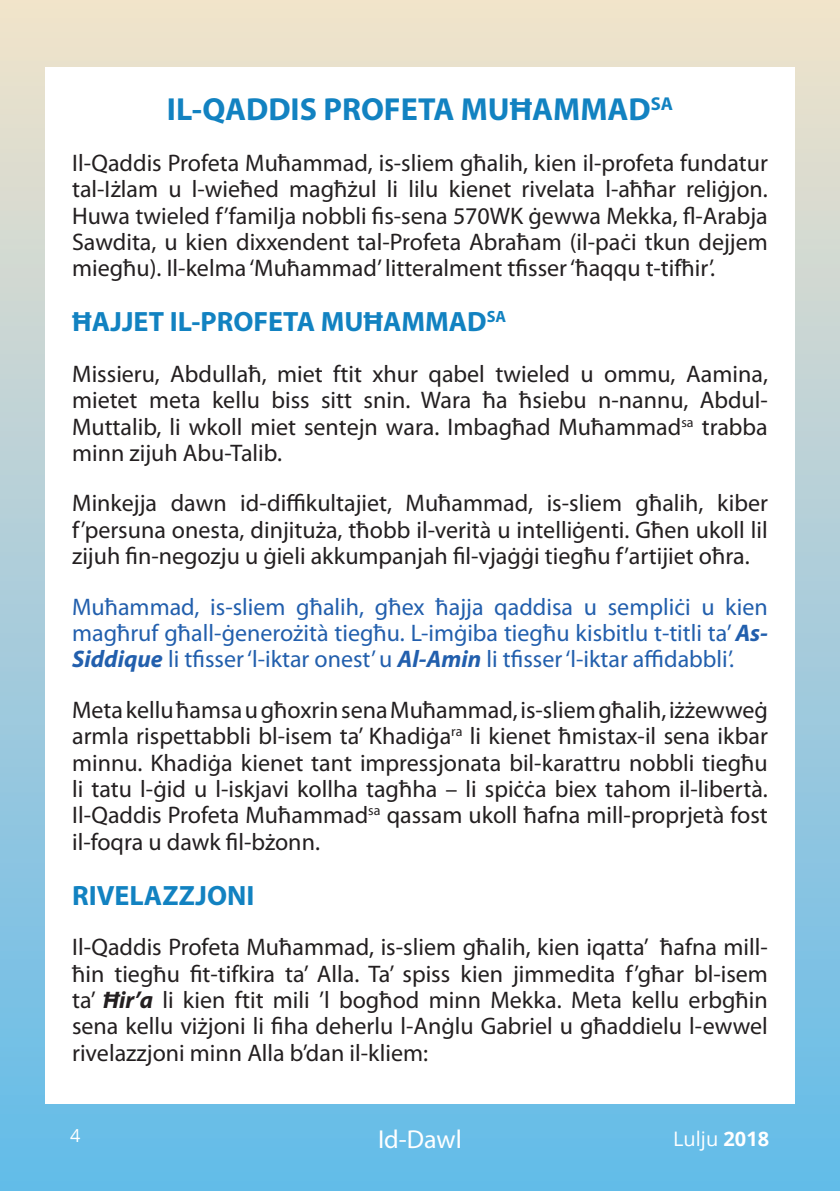
<style>
.page{position:relative;width:840px;height:1191px;background:#fff}
.page>*{position:absolute;margin:0;border:0;box-sizing:border-box;transform-origin:0 0}
.t1{font:700 32px "Myriad Pro";color:#1282c1}
.t2{font:700 28px "Myriad Pro";color:#1282c1}
.t3{font:26px "Myriad Pro";color:#fff}
.t4{font:24px/26.4px "Myriad Pro";color:#231f20;text-align:justify}
.t5{font:24px/26.4px "Myriad Pro";color:#225fad;text-align:justify}
.t6{font:20px "Open Sans";color:#fff}
.t7{font:18px "Open Sans";color:#fff}
.s1{font-weight:700;font-style:italic}
.s2{font-weight:700}
</style>
<div class="page">
<img style="left:0;top:0;width:840px;height:1191px">
<div style="left:45px;top:68px;width:749px;height:1036px;background:#fff"></div>
<h1 class="t1" style="left:167px;top:89px;width:507px">IL-QADDIS PROFETA MUĦAMMAD<sup>SA</sup></h1>
<p class="t4" style="left:72px;top:149px;width:697px">Il-Qaddis Profeta Muħammad, is-sliem għalih, kien il-profeta fundatur tal-Iżlam u l-wieħed magħżul li lilu kienet rivelata l-aħħar reliġjon.<br>Huwa twieled f’familja nobbli fis-sena 570WK ġewwa Mekka, fl-Arabja Sawdita, u kien dixxendent tal-Profeta Abraħam (il-paċi tkun dejjem miegħu). Il-kelma ‘Muħammad’ litteralment tfisser ‘ħaqqu t-tifħir’.</p>
<p class="t2" style="left:72px;top:303px;width:435px">ĦAJJET IL-PROFETA MUĦAMMAD<sup>SA</sup></p>
<p class="t4" style="left:72px;top:360px;width:697px">Missieru, Abdullaħ, miet ftit xhur qabel twieled u ommu, Aamina, mietet meta kellu biss sitt snin. Wara ħa ħsiebu n-nannu, Abdul-Muttalib, li wkoll miet sentejn wara. Imbagħad Muħammad<sup>sa</sup> trabba minn zijuh Abu-Talib.</p>
<p class="t4" style="left:72px;top:490px;width:697px">Minkejja dawn id-diffikultajiet, Muħammad, is-sliem għalih, kiber f’persuna onesta, dinjituża, tħobb il-verità u intelliġenti. Għen ukoll lil zijuh fin-negozju u ġieli akkumpanjah fil-vjaġġi tiegħu f’artijiet oħra.</p>
<p class="t5" style="left:72px;top:593px;width:697px">Muħammad, is-sliem għalih, għex ħajja qaddisa u sempliċi u kien magħruf għall-ġenerożità tiegħu. L-imġiba tiegħu kisbitlu t-titli ta’ <span class="s1">As-Siddique</span> li tfisser ‘l-iktar onest’ u <span class="s1">Al-Amin</span> li tfisser ‘l-iktar affidabbli’.</p>
<p class="t4" style="left:72px;top:696px;width:697px">Meta kellu ħamsa u għoxrin sena Muħammad, is-sliem għalih, iżżewweġ armla rispettabbli bl-isem ta’ Khadiġa<sup>ra</sup> li kienet ħmistax-il sena ikbar minnu. Khadiġa kienet tant impressjonata bil-karattru nobbli tiegħu li tatu l-ġid u l-iskjavi kollha tagħha – li spiċċa biex tahom il-libertà.<br>Il-Qaddis Profeta Muħammad<sup>sa</sup> qassam ukoll ħafna mill-proprjetà fost il-foqra u dawk fil-bżonn.</p>
<p class="t2" style="left:72px;top:877px;width:184px">RIVELAZZJONI</p>
<p class="t4" style="left:72px;top:933px;width:697px">Il-Qaddis Profeta Muħammad, is-sliem għalih, kien iqatta’ ħafna mill&shy;ħin tiegħu fit-tifkira ta’ Alla. Ta’ spiss kien jimmedita f’għar bl-isem ta’ <span class="s1">Ħir’a</span> li kien ftit mili ’l bogħod minn Mekka. Meta kellu erbgħin sena kellu viżjoni li fiha deherlu l-Anġlu Gabriel u għaddielu l-ewwel rivelazzjoni minn Alla b’dan il-kliem:</p>
<p class="t7" style="left:70px;top:1123px;width:12px">4</p>
<p class="t3" style="left:378px;top:1123px;width:85px">Id-Dawl</p>
<p class="t6" style="left:672px;top:1125px;width:97px">Lulju <span class="s2">2018</span></p>
</div>
